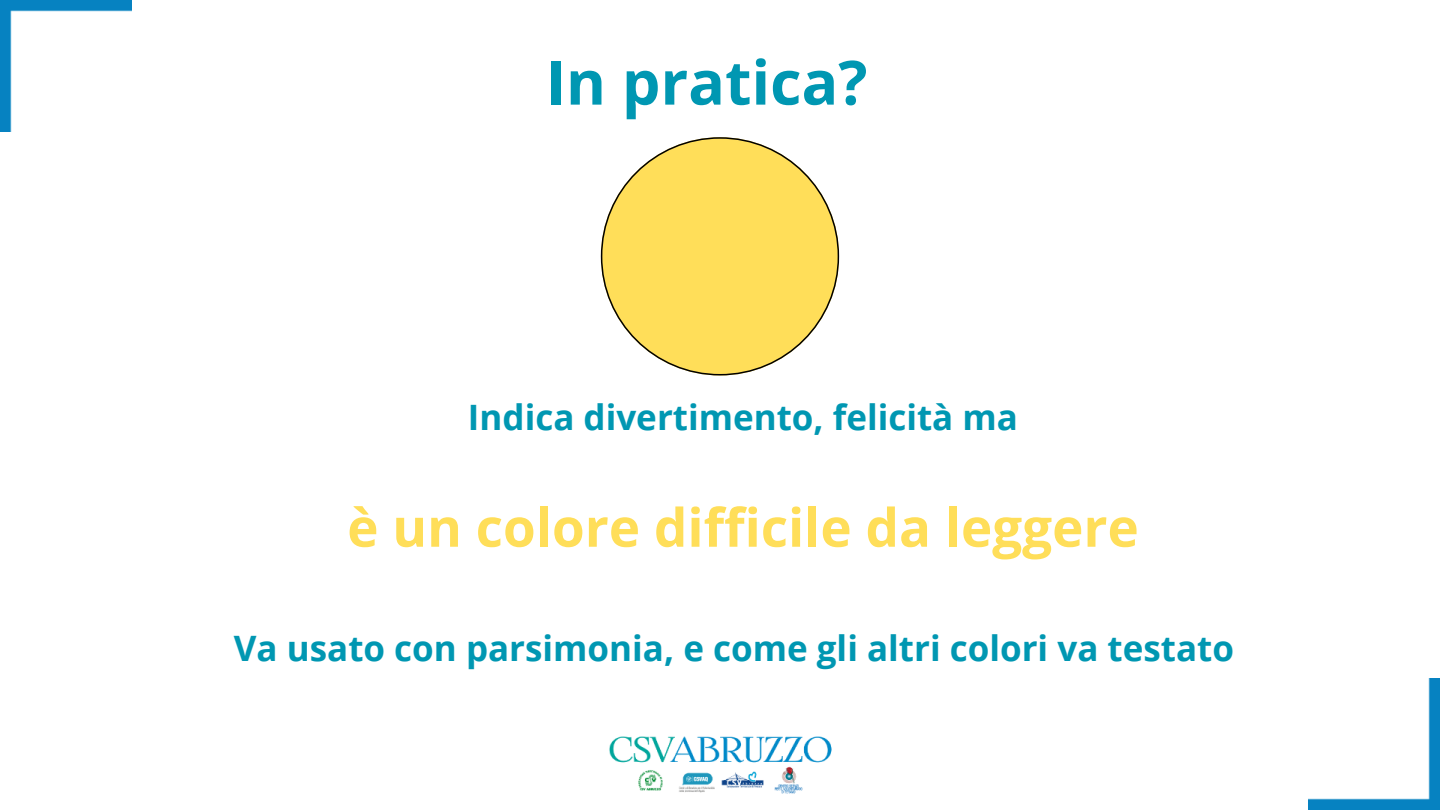
<style>
.page{position:relative;width:1440px;height:810px;background:#fff}
.page>*{position:absolute;margin:0;border:0;box-sizing:border-box;transform-origin:0 0}
.t1{font:700 61px "Open Sans";color:#0097b2}
.t2{font:700 53px "Open Sans";color:#ffde59}
.t3{font:700 35px "Open Sans";color:#0097b2}
</style>
<div class="page">
<img style="left:0;top:0;width:1440px;height:810px">
<svg style="left:601px;top:137px;width:238px;height:238px"></svg>
<p class="t1" style="left:546px;top:39px;width:323px">In pratica?</p>
<h1 class="t3" style="left:468px;top:392px;width:552px">Indica divertimento, felicità ma</h1>
<p class="t2" style="left:347px;top:490px;width:793px">è un colore difficile da leggere</p>
<h2 class="t3" style="left:234px;top:623px;width:1002px">Va usato con parsimonia, e come gli altri colori va testato</h2>
</div>
